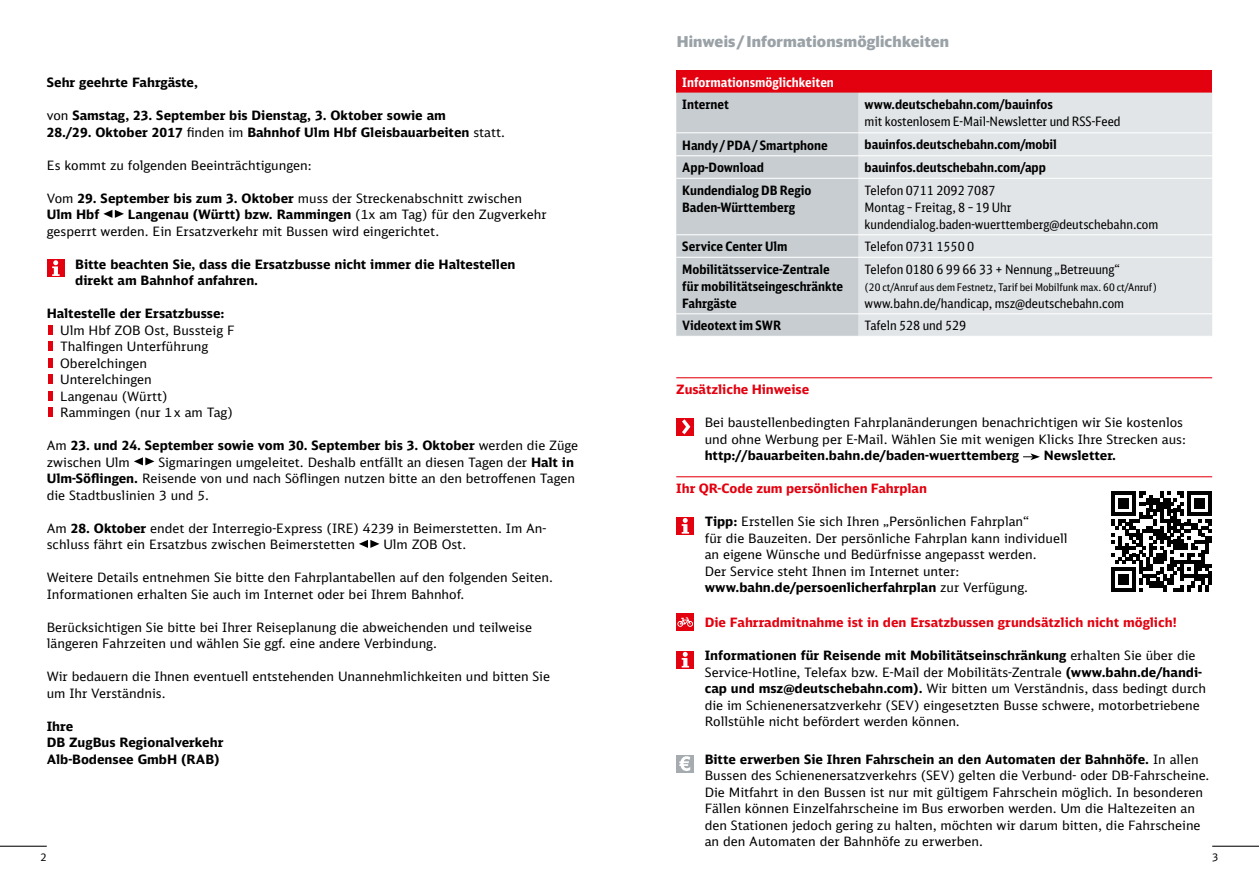
<style>
.page{position:relative;width:1259px;height:893px;background:#fff}
.page>*{position:absolute;margin:0;border:0;box-sizing:border-box;transform-origin:0 0}
.t1{font:900 15px "DB Head";letter-spacing:.01em;color:#9aa2a7}
.t2{font:12.9px/16.5px "DB Sans";color:#000}
.t3{font:700 12.9px/16.5px "DB Sans";color:#000}
.t4{font:700 12.9px/17px "DB Sans Cond";color:#000}
.t5{font:12.9px/17px "DB Sans Cond";color:#000}
.t6{font:700 12.9px "DB Sans";color:#e3000f}
.t7{font:700 12.9px "DB Sans Cond";color:#fff}
.t8{font:10.5px "DB Sans Cond";color:#000}
.t9{font:10.5px "DB Sans";color:#000}
.s1{font-weight:400}
.s2{font-weight:700}
</style>
<div class="page">
<hr style="left:1212px;top:846px;width:47px;height:1px;background:#000">
<hr style="left:0;top:846px;width:47px;height:1px;background:#000">
<svg style="left:103px;top:210px;width:21px;height:8px"></svg>
<svg style="left:48px;top:325px;width:4px;height:9px"></svg>
<hr style="left:48px;top:341px;width:4px;height:10px;background:#e3000f">
<hr style="left:48px;top:358px;width:4px;height:10px;background:#e3000f">
<hr style="left:48px;top:374px;width:4px;height:10px;background:#e3000f">
<svg style="left:48px;top:391px;width:4px;height:9px"></svg>
<hr style="left:48px;top:407px;width:4px;height:10px;background:#e3000f">
<svg style="left:134px;top:457px;width:20px;height:8px"></svg>
<svg style="left:359px;top:540px;width:20px;height:8px"></svg>
<div style="left:47px;top:259px;width:18px;height:18px;background:#e3000f"></div>
<svg style="left:52px;top:260px;width:8px;height:16px"></svg>
<div style="left:676px;top:70px;width:536px;height:23px;background:#e3000f"></div>
<div style="left:676px;top:93px;width:182px;height:243px;background:#c7cdd0"></div>
<div style="left:858px;top:93px;width:354px;height:243px;background:#e1e5e7"></div>
<hr style="left:676px;top:132px;width:182px;height:1px;background:#fff">
<hr style="left:858px;top:132px;width:354px;height:1px;background:#fff">
<hr style="left:676px;top:155px;width:182px;height:1px;background:#fff">
<hr style="left:858px;top:155px;width:354px;height:1px;background:#fff">
<hr style="left:676px;top:178px;width:182px;height:1px;background:#fff">
<hr style="left:858px;top:178px;width:354px;height:1px;background:#fff">
<hr style="left:676px;top:234px;width:182px;height:1px;background:#fff">
<hr style="left:858px;top:234px;width:354px;height:1px;background:#fff">
<hr style="left:676px;top:257px;width:182px;height:1px;background:#fff">
<hr style="left:858px;top:257px;width:354px;height:1px;background:#fff">
<hr style="left:676px;top:313px;width:182px;height:1px;background:#fff">
<hr style="left:858px;top:313px;width:354px;height:1px;background:#fff">
<hr style="left:676px;top:377px;width:536px;height:1px;background:#e3000f">
<hr style="left:676px;top:476px;width:536px;height:1px;background:#e3000f">
<svg style="left:1023px;top:453px;width:17px;height:7px"></svg>
<div style="left:676px;top:517px;width:18px;height:18px;background:#e3000f"></div>
<svg style="left:681px;top:518px;width:8px;height:16px"></svg>
<svg style="left:1111px;top:491px;width:100px;height:100px"></svg>
<hr style="left:1208px;top:571px;width:3px;height:14px;background:#000">
<div style="left:676px;top:418px;width:18px;height:18px;background:#e3000f"></div>
<svg style="left:682px;top:419px;width:8px;height:15px"></svg>
<div style="left:676px;top:651px;width:18px;height:18px;background:#e3000f"></div>
<svg style="left:681px;top:652px;width:8px;height:15px"></svg>
<div style="left:676px;top:755px;width:18px;height:17px;background:#a5abae"></div>
<svg style="left:679px;top:756px;width:11px;height:15px"></svg>
<div style="left:676px;top:613px;width:18px;height:18px;background:#e3000f"></div>
<svg style="left:677px;top:617px;width:16px;height:10px"></svg>
<p class="t3" style="left:47px;top:74px;width:153px">Sehr geehrte Fahrgäste,</p>
<p class="t3" style="left:47px;top:107px;width:460px"><span class="s1">von</span> Samstag, 23. September bis Dienstag, 3. Oktober sowie am<br>28./29. Oktober 2017 <span class="s1">finden im</span> Bahnhof Ulm Hbf Gleisbauarbeiten <span class="s1">statt.</span></p>
<p class="t2" style="left:47px;top:156px;width:266px">Es kommt zu folgenden Beeinträchtigungen:</p>
<p class="t2" style="left:47px;top:189px;width:477px">Vom <span class="s2">29. September bis zum 3. Oktober</span> muss der Streckenabschnitt zwischen<br><span class="s2">Ulm Hbf</span></p>
<p class="t2" style="left:47px;top:206px;width:501px;text-indent:81px"><span class="s2">Langenau (Württ) bzw. Rammingen</span> (1x am Tag) für den Zugverkehr gesperrt werden. Ein Ersatzverkehr mit Bussen wird eingerichtet.</p>
<p class="t3" style="left:75px;top:255px;width:442px">Bitte beachten Sie, dass die Ersatzbusse nicht immer die Haltestellen direkt am Bahnhof anfahren.</p>
<p class="t3" style="left:47px;top:305px;width:179px">Haltestelle der Ersatzbusse:</p>
<p class="t2" style="left:60px;top:321px;width:176px">Ulm Hbf ZOB Ost, Bussteig F<br>Thalfingen Unterführung<br>Oberelchingen<br>Unterelchingen<br>Langenau (Württ)<br>Rammingen (nur 1x am Tag)</p>
<p class="t3" style="left:47px;top:437px;width:533px"><span class="s1">Am</span> 23. und 24. September sowie vom 30. September bis 3. Oktober <span class="s1">werden die Züge zwischen Ulm</span></p>
<p class="t2" style="left:47px;top:453px;width:530px;text-align:justify;text-indent:112px">Sigmaringen umgeleitet. Deshalb entfällt an diesen Tagen der <span class="s2">Halt in Ulm-Söflingen.</span> Reisende von und nach Söflingen nutzen bitte an den betroffenen Tagen die Stadtbuslinien 3 und 5.</p>
<p class="t2" style="left:47px;top:519px;width:501px">Am <span class="s2">28. Oktober</span> endet der Interregio-Express (IRE) 4239 in Beimerstetten. Im An&shy;schluss fährt ein Ersatzbus zwischen Beimerstetten</p>
<p class="t2" style="left:383px;top:536px;width:84px">Ulm ZOB Ost.</p>
<p class="t2" style="left:47px;top:569px;width:508px">Weitere Details entnehmen Sie bitte den Fahrplantabellen auf den folgenden Seiten.<br>Informationen erhalten Sie auch im Internet oder bei Ihrem Bahnhof.</p>
<p class="t2" style="left:47px;top:618px;width:487px">Berücksichtigen Sie bitte bei Ihrer Reiseplanung die abweichenden und teilweise längeren Fahrzeiten und wählen Sie ggf. eine andere Verbindung.</p>
<p class="t2" style="left:47px;top:668px;width:505px">Wir bedauern die Ihnen eventuell entstehenden Unannehmlichkeiten und bitten Sie um Ihr Verständnis.</p>
<p class="t3" style="left:47px;top:717px;width:178px">Ihre<br>DB ZugBus Regionalverkehr<br>Alb-Bodensee GmbH (RAB)</p>
<p class="t1" style="left:677px;top:32px;width:274px">Hinweis/Informationsmöglichkeiten</p>
<p class="t7" style="left:682px;top:74px;width:153px">Informationsmöglichkeiten</p>
<p class="t4" style="left:682px;top:96px;width:48px">Internet</p>
<p class="t4" style="left:864px;top:96px;width:190px">www.deutschebahn.com/bauinfos</p>
<p class="t5" style="left:864px;top:113px;width:257px">mit kostenlosem E-Mail-Newsletter und RSS-Feed</p>
<p class="t4" style="left:682px;top:136px;width:147px">Handy /PDA/ Smartphone</p>
<p class="t4" style="left:864px;top:136px;width:194px">bauinfos.deutschebahn.com/mobil</p>
<p class="t4" style="left:682px;top:159px;width:83px">App-Download</p>
<p class="t4" style="left:864px;top:159px;width:183px">bauinfos.deutschebahn.com/app</p>
<p class="t4" style="left:682px;top:181px;width:131px">Kundendialog DB Regio<br>Baden-Württemberg</p>
<p class="t5" style="left:864px;top:181px;width:295px">Telefon 0711 2092 7087<br>Montag–Freitag, 8–19 Uhr kundendialog.baden-wuerttemberg@deutschebahn.com</p>
<p class="t4" style="left:682px;top:238px;width:107px">Service Center Ulm</p>
<p class="t5" style="left:864px;top:238px;width:111px">Telefon 0731 1550 0</p>
<p class="t4" style="left:682px;top:260px;width:162px">Mobilitätsservice-Zentrale für mobilitätseingeschränkte<br>Fahrgäste</p>
<p class="t5" style="left:864px;top:260px;width:257px">Telefon 0180 6 99 66 33 + Nennung „Betreuung“</p>
<p class="t8" style="left:864px;top:281px;width:294px">(20 ct/Anruf aus dem Festnetz, Tarif bei Mobilfunk max. 60 ct/Anruf)</p>
<p class="t5" style="left:864px;top:294px;width:261px">www.bahn.de/handicap, msz@deutschebahn.com</p>
<p class="t4" style="left:682px;top:317px;width:100px">Videotext im SWR</p>
<p class="t5" style="left:864px;top:317px;width:103px">Tafeln 528 und 529</p>
<p class="t6" style="left:676px;top:381px;width:134px">Zusätzliche Hinweise</p>
<p class="t2" style="left:705px;top:414px;width:483px">Bei baustellenbedingten Fahrplanänderungen benachrichtigen wir Sie kostenlos und ohne Werbung per E-Mail. Wählen Sie mit wenigen Klicks Ihre Strecken aus:</p>
<p class="t3" style="left:705px;top:447px;width:316px">http://bauarbeiten.bahn.de/baden-wuerttemberg</p>
<p class="t3" style="left:1043px;top:447px;width:74px">Newsletter.</p>
<p class="t6" style="left:676px;top:480px;width:252px">Ihr QR-Code zum persönlichen Fahrplan</p>
<p class="t2" style="left:705px;top:513px;width:364px"><span class="s2">Tipp:</span> Erstellen Sie sich Ihren „Persönlichen Fahrplan“<br>für die Bauzeiten. Der persönliche Fahrplan kann individuell an eigene Wünsche und Bedürfnisse angepasst werden.<br>Der Service steht Ihnen im Internet unter: <span class="s2">www.bahn.de/persoenlicherfahrplan</span> zur Verfügung.</p>
<p class="t6" style="left:705px;top:614px;width:473px">Die Fahrradmitnahme ist in den Ersatzbussen grundsätzlich nicht möglich!</p>
<p class="t2" style="left:705px;top:647px;width:503px"><span class="s2">Informationen für Reisende mit Mobilitätseinschränkung</span> erhalten Sie über die Service-Hotline, Telefax bzw. E-Mail der Mobilitäts-Zentrale <span class="s2">(www.bahn.de/handi&shy;cap und msz@deutschebahn.com).</span> Wir bitten um Verständnis, dass bedingt durch die im Schienenersatzverkehr (SEV) eingesetzten Busse schwere, motorbetriebene Rollstühle nicht befördert werden können.</p>
<p class="t2" style="left:705px;top:751px;width:506px"><span class="s2">Bitte erwerben Sie Ihren Fahrschein an den Automaten der Bahnhöfe.</span> In allen Bussen des Schienenersatzverkehrs (SEV) gelten die Verbund- oder DB-Fahrscheine.<br>Die Mitfahrt in den Bussen ist nur mit gültigem Fahrschein möglich. In besonderen Fällen können Einzelfahrscheine im Bus erworben werden. Um die Haltezeiten an den Stationen jedoch gering zu halten, möchten wir darum bitten, die Fahrscheine an den Automaten der Bahnhöfe zu erwerben.</p>
<p class="t9" style="left:40px;top:850px;width:8px">2</p>
<p class="t9" style="left:1212px;top:850px;width:8px">3</p>
</div>
